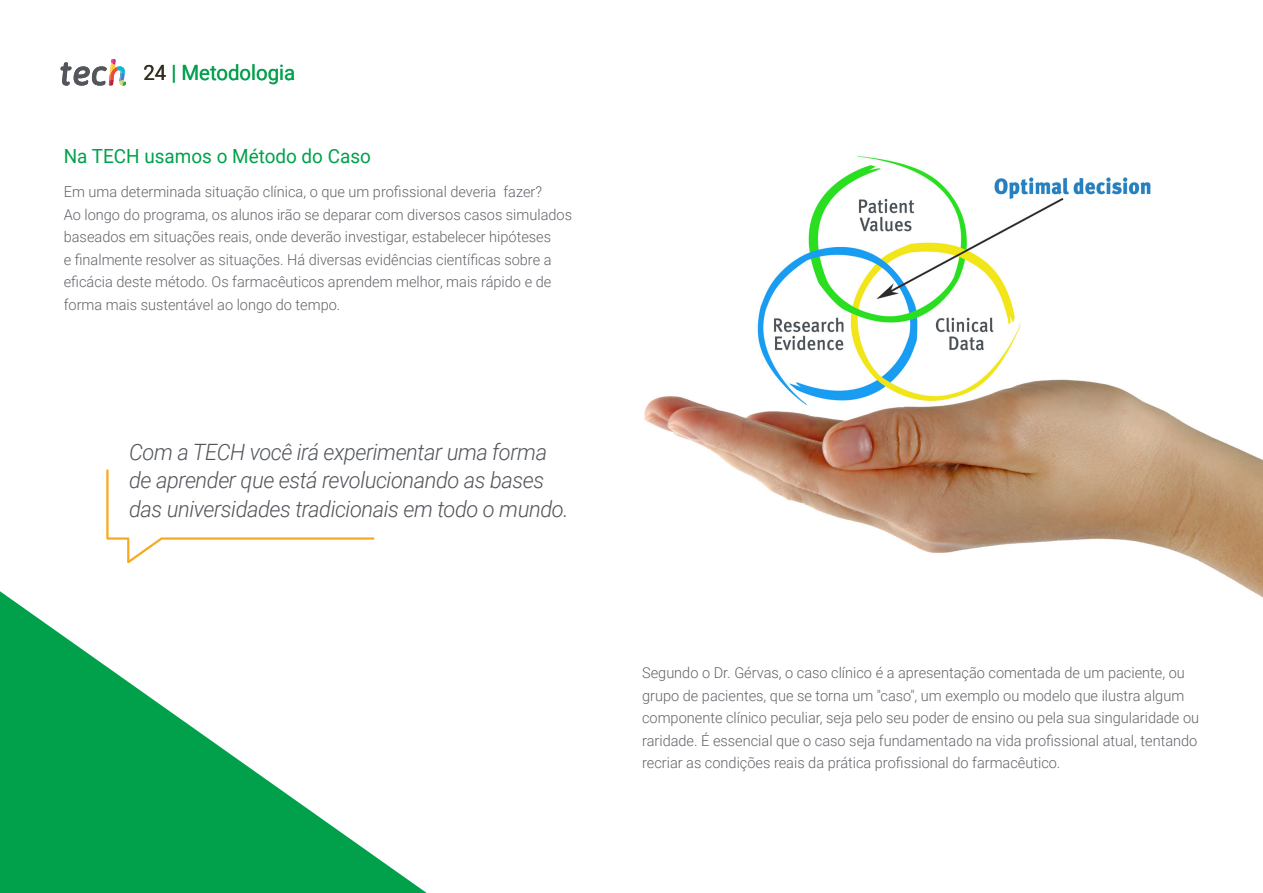
<style>
.page{position:relative;width:1263px;height:893px;background:#fff}
.page>*{position:absolute;margin:0;border:0;box-sizing:border-box;transform-origin:0 0}
.t1{font:italic 300 22.5px/28.5px "Roboto";letter-spacing:-.02em;color:#52555b}
.t2{font:21px "Roboto";color:#04a14d}
.t3{font:19.5px "Roboto";color:#01a14c}
.t4{font:300 15px/22.5px "Roboto";color:#61646a}
.s1{color:#312e20}
</style>
<div class="page">
<img style="left:644px;top:156px;width:619px;height:442px">
<svg style="left:106px;top:469px;width:269px;height:95px"></svg>
<svg style="left:0;top:591px;width:427px;height:302px"></svg>
<svg style="left:61px;top:59px;width:65px;height:27px"></svg>
<h2 class="t2" style="left:144px;top:57px;width:153px"><span class="s1">24</span> | Metodologia</h2>
<h3 class="t3" style="left:64px;top:143px;width:309px">Na TECH usamos o Método do Caso</h3>
<p class="t4" style="left:64px;top:180px;width:510px">Em uma determinada situação clínica, o que um profissional deveria fazer?<br>Ao longo do programa, os alunos irão se deparar com diversos casos simulados baseados em situações reais, onde deverão investigar, estabelecer hipóteses<br>e finalmente resolver as situações. Há diversas evidências científicas sobre a eficácia deste método. Os farmacêuticos aprendem melhor, mais rápido e de forma mais sustentável ao longo do tempo.</p>
<h1 class="t1" style="left:129px;top:437px;width:441px">Com a TECH você irá experimentar uma forma de aprender que está revolucionando as bases das universidades tradicionais em todo o mundo.</h1>
<p class="t4" style="left:642px;top:661px;width:558px">Segundo o Dr. Gérvas, o caso clínico é a apresentação comentada de um paciente, ou grupo de pacientes, que se torna um "caso", um exemplo ou modelo que ilustra algum componente clínico peculiar, seja pelo seu poder de ensino ou pela sua singularidade ou raridade. É essencial que o caso seja fundamentado na vida profissional atual, tentando recriar as condições reais da prática profissional do farmacêutico.</p>
</div>
